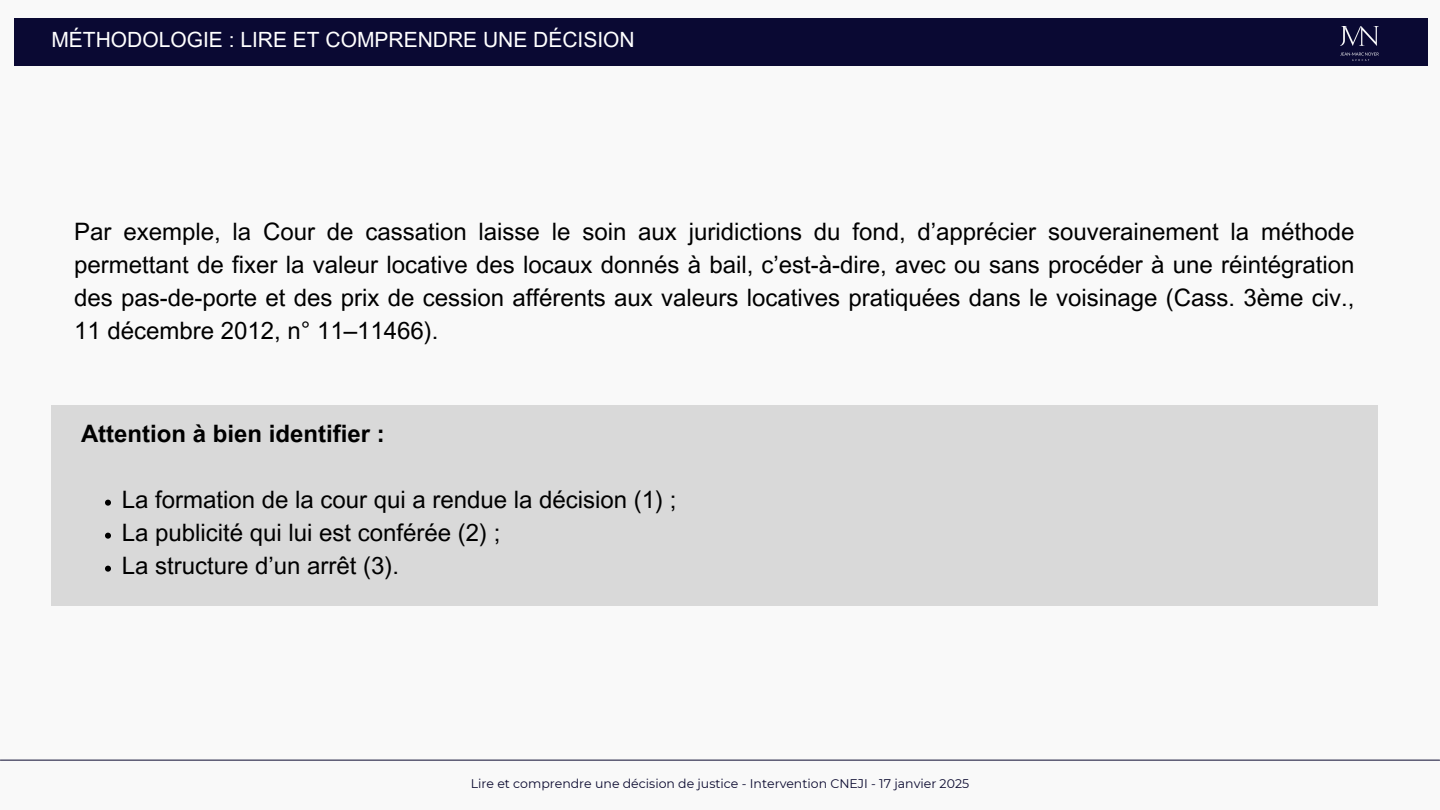
<style>
.page{position:relative;width:1440px;height:810px;background:#f9f9f9}
.page>*{position:absolute;margin:0;border:0;box-sizing:border-box;transform-origin:0 0}
.t1{font:24px/33px "Arial MT Pro";color:#000;text-align:justify}
.t2{font:700 24px "Arial MT Pro";color:#000}
.t3{font:21px "Arial MT Pro";color:#fff}
.t4{font:12.5px "Montserrat";color:#09082e}
</style>
<div class="page">
<div style="left:14px;top:18px;width:1413px;height:48px;background:#0a0933"></div>
<img style="left:1340px;top:26px;width:38px;height:34px">
<hr style="left:0;top:760px;width:1440px;height:1px;background:#09082e">
<div style="left:51px;top:405px;width:1327px;height:200px;background:#d9d9d9"></div>
<svg style="left:105px;top:500px;width:6px;height:6px"></svg>
<svg style="left:105px;top:533px;width:6px;height:6px"></svg>
<svg style="left:105px;top:566px;width:6px;height:6px"></svg>
<h3 class="t3" style="left:51px;top:32px;width:585px">MÉTHODOLOGIE : LIRE ET COMPRENDRE UNE DÉCISION</h3>
<p class="t1" style="left:74px;top:218px;width:1282px">Par exemple, la Cour de cassation laisse le soin aux juridictions du fond, d’apprécier souverainement la méthode permettant de fixer la valeur locative des locaux donnés à bail, c’est-à-dire, avec ou sans procéder à une réintégration des pas-de-porte et des prix de cession afférents aux valeurs locatives pratiquées dans le voisinage (Cass. 3ème civ., 11 décembre 2012, n° 11–11466).</p>
<h2 class="t2" style="left:81px;top:424px;width:305px">Attention à bien identifier :</h2>
<h1 class="t1" style="left:122px;top:486px;width:556px">La formation de la cour qui a rendue la décision (1) ;</h1>
<p class="t1" style="left:122px;top:519px;width:380px">La publicité qui lui est conférée (2) ;</p>
<p class="t1" style="left:122px;top:552px;width:279px">La structure d’un arrêt (3).</p>
<p class="t4" style="left:471px;top:776px;width:500px">Lire et comprendre une décision de justice - Intervention CNEJI - 17 janvier 2025</p>
</div>
